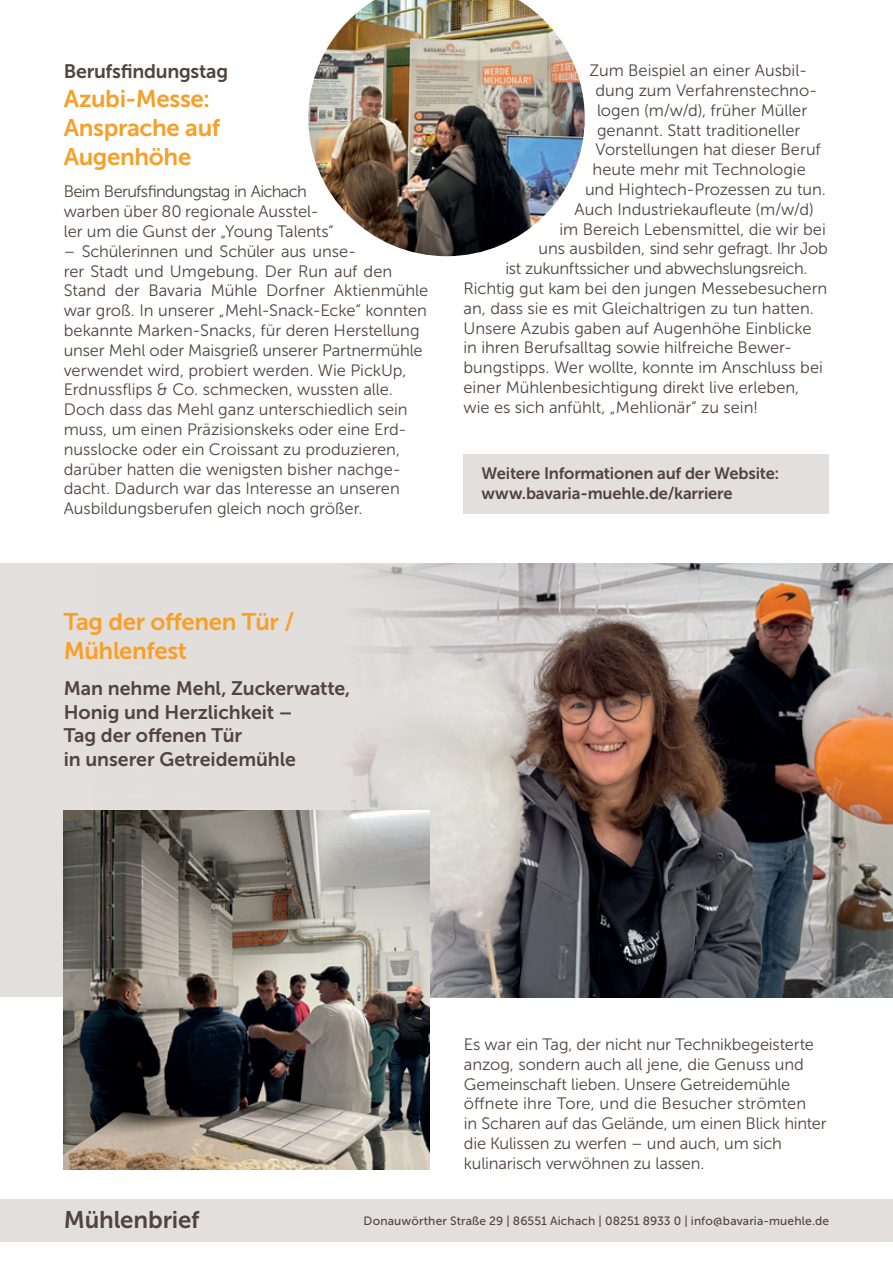
<style>
.page{position:relative;width:893px;height:1263px;background:#fff}
.page>*{position:absolute;margin:0;border:0;box-sizing:border-box;transform-origin:0 0}
.t1{font:24px/28.8px "Museo Sans 700";letter-spacing:-.015em;color:#f89f28}
.t2{font:24px "Museo Sans 700";letter-spacing:-.005em;color:#51443c}
.t3{font:19.5px/23.4px "Museo Sans 700";letter-spacing:-.005em;color:#51443c}
.t4{font:16.5px/19.8px "Museo Sans 300";letter-spacing:-.005em;color:#51443c}
.t5{font:16.5px/19.8px "Museo Sans 700";letter-spacing:-.01em;color:#51443c}
.t6{font:16.5px "Museo Sans 300";letter-spacing:-.025em;color:#51443c}
.t7{font:12px "Museo Sans 500";letter-spacing:.015em;color:#51443c}
</style>
<div class="page">
<div style="left:0;top:563px;width:893px;height:434px;background:#e3dfdd"></div>
<img style="left:345px;top:563px;width:548px;height:434px">
<div style="left:0;top:1199px;width:893px;height:43px;background:#e3dfdd"></div>
<div style="left:463px;top:454px;width:366px;height:60px;background:#e3dfdd"></div>
<img style="left:308px;top:0;width:277px;height:256px">
<img style="left:64px;top:810px;width:365px;height:359px">
<p class="t3" style="left:64px;top:60px;width:166px">Berufsfindungstag</p>
<h1 class="t1" style="left:64px;top:85px;width:158px">Azubi-Messe:<br>Ansprache auf<br>Augenhöhe</h1>
<p class="t4" style="left:64px;top:182px;width:271px">Beim Berufsfindungstag in Aichach warben über 80 regionale Ausstel&shy;ler um die Gunst der „Young Talents“</p>
<p class="t4" style="left:64px;top:241px;width:366px">– Schülerinnen und Schüler aus unse-<br>rer Stadt und Umgebung. Der Run auf den Stand der Bavaria Mühle Dorfner Aktienmühle war groß. In unserer „Mehl-Snack-Ecke“ konnten bekannte Marken-Snacks, für deren Herstellung unser Mehl oder Maisgrieß unserer Partnermühle verwendet wird, probiert werden. Wie PickUp, Erdnussflips &amp; Co. schmecken, wussten alle.<br>Doch dass das Mehl ganz unterschiedlich sein muss, um einen Präzisionskeks oder eine Erd&shy;nusslocke oder ein Croissant zu produzieren, darüber hatten die wenigsten bisher nachge&shy;dacht. Dadurch war das Interesse an unseren Ausbildungsberufen gleich noch größer.</p>
<p class="t4" style="left:589px;top:61px;width:219px">Zum Beispiel an einer Ausbil-</p>
<p class="t4" style="left:595px;top:81px;width:223px">dung zum Verfahrenstechno-</p>
<p class="t4" style="left:597px;top:100px;width:212px">logen (m/w/d), früher Müller</p>
<p class="t4" style="left:597px;top:120px;width:205px">genannt. Statt traditioneller</p>
<p class="t4" style="left:595px;top:140px;width:227px">Vorstellungen hat dieser Beruf</p>
<p class="t4" style="left:592px;top:160px;width:215px">heute mehr mit Technologie</p>
<p class="t4" style="left:585px;top:180px;width:242px">und Hightech-Prozessen zu tun.</p>
<p class="t4" style="left:574px;top:199px;width:241px">Auch Industriekaufleute (m/w/d)</p>
<p class="t4" style="left:559px;top:219px;width:268px">im Bereich Lebensmittel, die wir bei</p>
<p class="t4" style="left:538px;top:239px;width:291px">uns ausbilden, sind sehr gefragt. Ihr Job</p>
<p class="t6" style="left:505px;top:260px;width:304px">ist zukunftssicher und abwechslungsreich.</p>
<p class="t4" style="left:463px;top:279px;width:365px">Richtig gut kam bei den jungen Messebesuchern</p>
<p class="t4" style="left:463px;top:298px;width:352px">an, dass sie es mit Gleichaltrigen zu tun hatten.</p>
<p class="t4" style="left:463px;top:318px;width:349px">Unsere Azubis gaben auf Augenhöhe Einblicke</p>
<p class="t4" style="left:463px;top:338px;width:330px">in ihren Berufsalltag sowie hilfreiche Bewer-</p>
<p class="t4" style="left:463px;top:358px;width:361px">bungstipps. Wer wollte, konnte im Anschluss bei</p>
<p class="t4" style="left:463px;top:378px;width:337px">einer Mühlenbesichtigung direkt live erleben,</p>
<p class="t4" style="left:463px;top:397px;width:296px">wie es sich anfühlt, „Mehlionär“ zu sein!</p>
<p class="t5" style="left:482px;top:464px;width:299px">Weitere Informationen auf der Website: www.bavaria-muehle.de/karriere</p>
<h1 class="t1" style="left:64px;top:608px;width:232px">Tag der offenen Tür /<br>Mühlenfest</h1>
<p class="t3" style="left:64px;top:677px;width:288px">Man nehme Mehl, Zuckerwatte,<br>Honig und Herzlichkeit –<br>Tag der offenen Tür<br>in unserer Getreidemühle</p>
<p class="t4" style="left:464px;top:1034px;width:364px">Es war ein Tag, der nicht nur Technikbegeisterte anzog, sondern auch all jene, die Genuss und Gemeinschaft lieben. Unsere Getreidemühle öffnete ihre Tore, und die Besucher strömten<br>in Scharen auf das Gelände, um einen Blick hinter die Kulissen zu werfen – und auch, um sich kulinarisch verwöhnen zu lassen.</p>
<h1 class="t2" style="left:64px;top:1206px;width:137px">Mühlenbrief</h1>
<p class="t7" style="left:364px;top:1214px;width:467px">Donauwörther Straße 29 | 86551 Aichach | 08251 8933 0 | info@bavaria-muehle.de</p>
</div>
